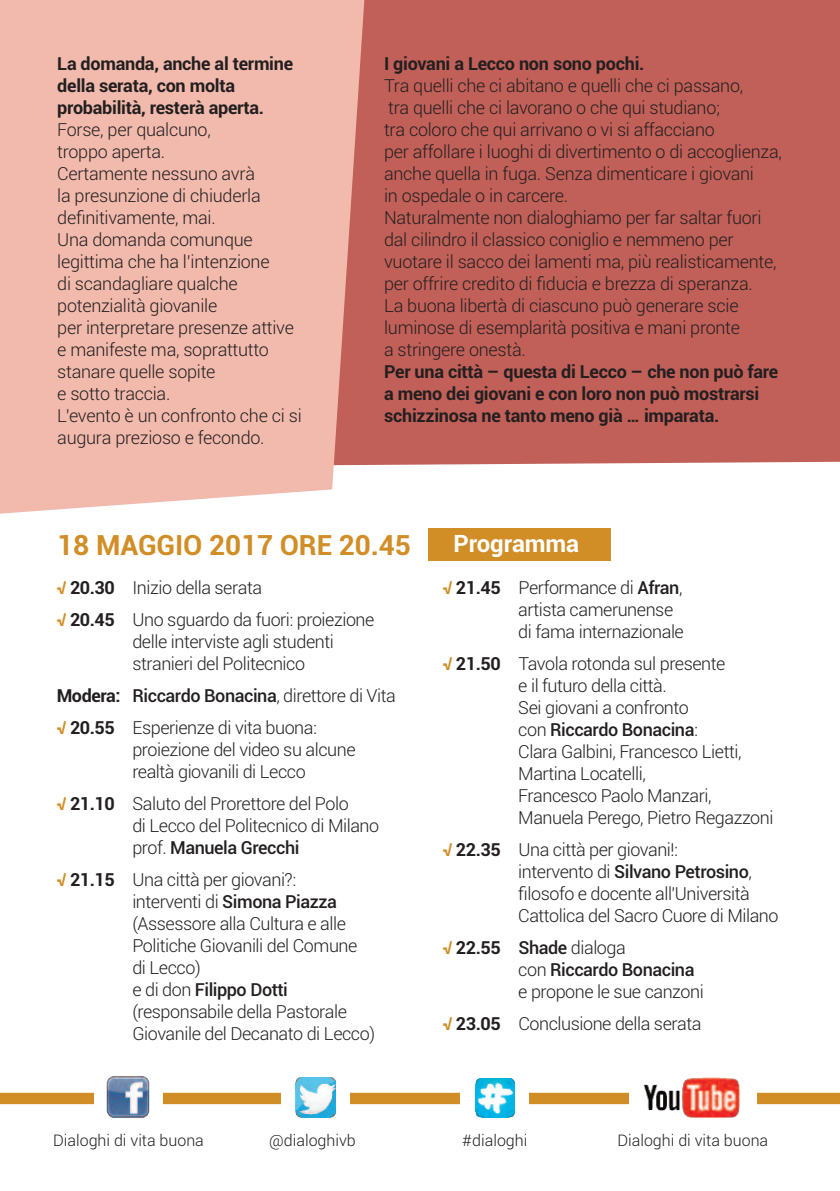
<style>
.page{position:relative;width:840px;height:1191px;background:#fff}
.page>*{position:absolute;margin:0;border:0;box-sizing:border-box;transform-origin:0 0}
.t1{font:700 28px "Roboto";letter-spacing:-.005em;color:#d18d26}
.t2{font:700 24px "Roboto";letter-spacing:-.005em;color:#fff}
.t3{font:300 18px/22px "Roboto";letter-spacing:-.02em;color:#231f20}
.t4{font:700 18px/22px "Roboto";letter-spacing:-.015em;color:#231f20}
.t5{font:300 16px "Roboto";color:#231f20}
.s1{font-weight:900;color:#d18d26}
.s2{font-weight:700}
.s3{font-weight:500}
</style>
<div class="page">
<div style="left:366px;top:0;width:473px;height:465px;background:#c16058"></div>
<div style="left:428px;top:528px;width:182px;height:33px;background:#d18d26"></div>
<svg style="left:0;top:0;width:366px;height:514px;background:#f0b8aa"></svg>
<svg style="left:0;top:1092px;width:839px;height:12px;background:#d49536"></svg>
<div style="left:281px;top:1075px;width:68px;height:47px;background:#fff"></div>
<img style="left:295px;top:1077px;width:40px;height:40px">
<div style="left:94px;top:1075px;width:68px;height:47px;background:#fff"></div>
<img style="left:106px;top:1076px;width:44px;height:42px">
<div style="left:460px;top:1073px;width:68px;height:53px;background:#fff"></div>
<img style="left:475px;top:1078px;width:39px;height:39px">
<div style="left:628px;top:1060px;width:128px;height:86px;background:#fff"></div>
<img style="left:643px;top:1077px;width:97px;height:41px">
<p class="t4" style="left:57px;top:53px;width:237px">La domanda, anche al termine della serata, con molta probabilità, resterà aperta.</p>
<p class="t3" style="left:57px;top:119px;width:246px">Forse, per qualcuno,<br>troppo aperta.<br>Certamente nessuno avrà<br>la presunzione di chiuderla definitivamente, mai.<br>Una domanda comunque legittima che ha l’intenzione<br>di scandagliare qualche potenzialità giovanile<br>per interpretare presenze attive e manifeste ma, soprattutto stanare quelle sopite<br>e sotto traccia.<br>L’evento è un confronto che ci si augura prezioso e fecondo.</p>
<p class="t4" style="left:384px;top:53px;width:262px">I giovani a Lecco non sono pochi.</p>
<p class="t3" style="left:384px;top:75px;width:399px">Tra quelli che ci abitano e quelli che ci passano,<br>tra quelli che ci lavorano o che qui studiano;<br>tra coloro che qui arrivano o vi si affacciano<br>per affollare i luoghi di divertimento o di accoglienza, anche quella in fuga. Senza dimenticare i giovani<br>in ospedale o in carcere.<br>Naturalmente non dialoghiamo per far saltar fuori dal cilindro il classico coniglio e nemmeno per vuotare il sacco dei lamenti ma, più realisticamente, per offrire credito di fiducia e brezza di speranza.<br>La buona libertà di ciascuno può generare scie luminose di esemplarità positiva e mani pronte<br>a stringere onestà.</p>
<p class="t4" style="left:384px;top:361px;width:395px">Per una città – questa di Lecco – che non può fare a meno dei giovani e con loro non può mostrarsi schizzinosa ne tanto meno già … imparata.</p>
<h1 class="t1" style="left:57px;top:528px;width:355px">18 MAGGIO 2017 ORE 20.45</h1>
<h2 class="t2" style="left:453px;top:529px;width:127px">Programma</h2>
<p class="t3" style="left:57px;top:572px;width:319px;line-height:32px"><span class="s1">√</span> <span class="s2">20.30</span> Inizio della serata<br><span class="s1">√</span> <span class="s2">20.45</span> Uno sguardo da fuori: proiezione</p>
<p class="t3" style="left:132px;top:631px;width:203px">delle interviste agli studenti stranieri del Politecnico</p>
<p class="t3" style="left:57px;top:680px;width:340px;line-height:32px"><span class="s2">Modera:</span> <span class="s3">Riccardo Bonacina</span>, direttore di Vita <span class="s1">√</span> <span class="s2">20.55</span> Esperienze di vita buona:</p>
<p class="t3" style="left:132px;top:739px;width:225px">proiezione del video su alcune realtà giovanili di Lecco</p>
<p class="t3" style="left:132px;top:793px;width:248px;text-indent:-76px"><span class="s1">√</span> <span class="s2">21.10</span> Saluto del Prorettore del Polo<br>di Lecco del Politecnico di Milano prof. <span class="s3">Manuela Grecchi</span></p>
<p class="t3" style="left:132px;top:869px;width:244px;text-indent:-76px"><span class="s1">√</span> <span class="s2">21.15</span> Una città per giovani?:<br>interventi di <span class="s3">Simona Piazza </span>(Assessore alla Cultura e alle<br>Politiche Giovanili del Comune di Lecco)<br>e di don <span class="s3">Filippo Dotti </span>(responsabile della Pastorale<br>Giovanile del Decanato di Lecco)</p>
<p class="t3" style="left:518px;top:577px;width:167px;text-indent:-75px"><span class="s1">√</span> <span class="s2">21.45</span> Performance di <span class="s3">Afran</span>, artista camerunense di fama internazionale</p>
<p class="t3" style="left:518px;top:653px;width:256px;text-indent:-75px"><span class="s1">√</span> <span class="s2">21.50</span> Tavola rotonda sul presente<br>e il futuro della città.<br>Sei giovani a confronto<br>con <span class="s3">Riccardo Bonacina</span>:<br>Clara Galbini, Francesco Lietti,<br>Martina Locatelli,<br>Francesco Paolo Manzari,<br>Manuela Perego, Pietro Regazzoni</p>
<p class="t3" style="left:518px;top:839px;width:262px;text-indent:-75px"><span class="s1">√</span> <span class="s2">22.35</span> Una città per giovani!:<br>intervento di <span class="s3">Silvano Petrosino</span>, filosofo e docente all'Università Cattolica del Sacro Cuore di Milano</p>
<p class="t3" style="left:518px;top:937px;width:187px;text-indent:-75px"><span class="s1">√</span> <span class="s2">22.55</span> <span class="s3">Shade</span> dialoga<br>con <span class="s3">Riccardo Bonacina </span>e propone le sue canzoni</p>
<p class="t3" style="left:442px;top:1013px;width:260px"><span class="s1">√</span> <span class="s2">23.05</span> Conclusione della serata</p>
<p class="t5" style="left:53px;top:1131px;width:152px">Dialoghi di vita buona</p>
<p class="t5" style="left:269px;top:1131px;width:88px">@dialoghivb</p>
<p class="t5" style="left:462px;top:1131px;width:67px">#dialoghi</p>
<p class="t5" style="left:617px;top:1131px;width:152px">Dialoghi di vita buona</p>
</div>
